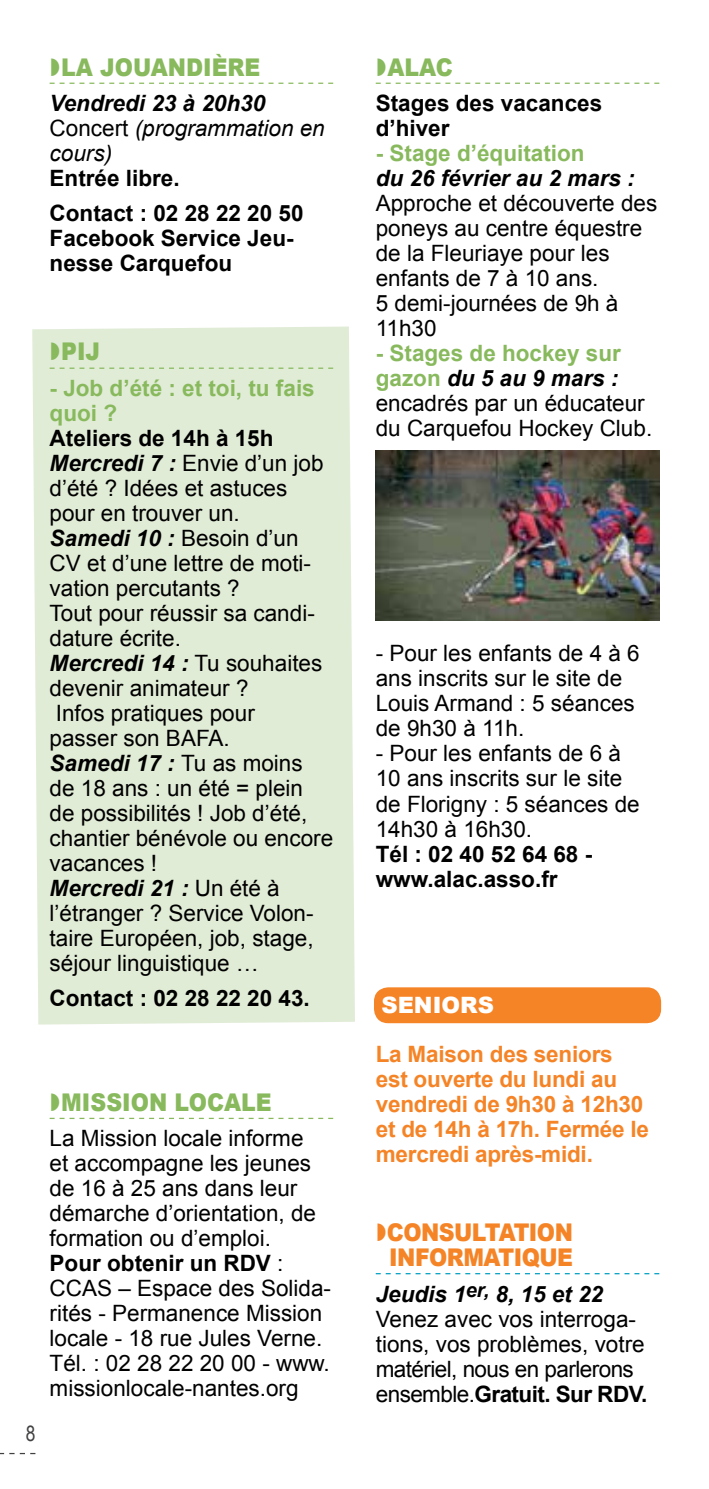
<style>
.page{position:relative;width:709px;height:1489px;background:#fff}
.page>*{position:absolute;margin:0;border:0;box-sizing:border-box;transform-origin:0 0}
.t1{font:900 24.5px "Arial";color:#88b95d;scale:.9 1}
.t2{font:900 24.5px/25px "Arial";letter-spacing:-.025em;color:#f58427;scale:.9 1}
.t3{font:22.5px/25px "Arial";color:#000}
.t4{font:700 22.5px/25px "Arial";color:#000}
.t5{font:700 22.5px/25px "Arial";letter-spacing:-.01em;color:#f58427}
.t6{font:italic 22.5px/25px "Arial";color:#000}
.t7{font:700 22.5px/25px "Arial";color:#88b95d}
.t8{font:italic 700 22.5px "Arial";color:#000}
.t9{font:900 22.5px "Arial";color:#fff}
.t10{font:21.25px "Arial Narrow";color:#414042}
.s1{font-weight:700}
.s2{font-style:normal}
.s3{font-weight:700;font-style:italic}
.s4{font-weight:700;color:#88b95d}
</style>
<div class="page">
<svg style="left:0;top:1452px;width:35px;height:1px"></svg>
<div style="left:32px;top:326px;width:323px;height:698px;background:#e1ecd7"></div>
<svg style="left:50px;top:83px;width:283px;height:1px"></svg>
<svg style="left:50px;top:367px;width:283px;height:2px"></svg>
<svg style="left:50px;top:1117px;width:283px;height:1px"></svg>
<svg style="left:376px;top:83px;width:283px;height:1px"></svg>
<svg style="left:376px;top:1273px;width:283px;height:1px"></svg>
<div style="left:374px;top:987px;width:287px;height:36px;background:#f58427;border-radius:14px"></div>
<img style="left:376px;top:450px;width:283px;height:170px">
<svg style="left:51px;top:342px;width:8px;height:18px"></svg>
<p class="t1" style="left:61px;top:49px;width:223px">LA JOUANDIÈRE</p>
<p class="t6" style="left:50px;top:91px;width:277px"><span class="s1">Vendredi 23 à 20h30<br></span><span class="s2">Concert</span> (programmation en cours)</p>
<p class="t4" style="left:50px;top:161px;width:255px;line-height:35px">Entrée libre.<br>Contact : 02 28 22 20 50</p>
<p class="t4" style="left:50px;top:226px;width:245px">Facebook Service Jeu&shy;nesse Carquefou</p>
<p class="t1" style="left:61px;top:334px;width:45px">PIJ</p>
<p class="t7" style="left:50px;top:376px;width:267px">- Job d’été : et toi, tu fais quoi ?</p>
<p class="t3" style="left:50px;top:426px;width:285px"><span class="s1">Ateliers de 14h à 15h<br></span><span class="s3">Mercredi 7 :</span> Envie d’un job d’été ? Idées et astuces pour en trouver un.<br><span class="s3">Samedi 10 :</span> Besoin d’un<br>CV et d’une lettre de moti&shy;vation percutants ?<br>Tout pour réussir sa candi&shy;dature écrite.<br><span class="s3">Mercredi 14 :</span> Tu souhaites devenir animateur ?<br>Infos pratiques pour<br>passer son BAFA.<br><span class="s3">Samedi 17 :</span> Tu as moins de 18 ans : un été = plein de possibilités ! Job d’été, chantier bénévole ou encore vacances !<br><span class="s3">Mercredi 21 :</span> Un été à l’étranger ? Service Volon&shy;taire Européen, job, stage, séjour linguistique …</p>
<p class="t4" style="left:50px;top:986px;width:262px">Contact : 02 28 22 20 43.</p>
<p class="t10" style="left:26px;top:1418px;width:11px">8</p>
<p class="t1" style="left:61px;top:1084px;width:235px">MISSION LOCALE</p>
<p class="t3" style="left:50px;top:1126px;width:283px">La Mission locale informe<br>et accompagne les jeunes de 16 à 25 ans dans leur démarche d’orientation, de formation ou d’emploi.<br><span class="s1">Pour obtenir un RDV</span> :<br>CCAS – Espace des Solida&shy;rités - Permanence Mission locale - 18 rue Jules Verne.<br>Tél. : 02 28 22 20 00 - www. missionlocale-nantes.org</p>
<p class="t1" style="left:387px;top:49px;width:74px">ALAC</p>
<p class="t4" style="left:376px;top:91px;width:228px">Stages des vacances d’hiver</p>
<p class="t7" style="left:376px;top:141px;width:210px">- Stage d’équitation</p>
<p class="t8" style="left:376px;top:163px;width:260px">du 26 février au 2 mars :</p>
<p class="t3" style="left:376px;top:191px;width:283px">Approche et découverte des poneys au centre équestre de la Fleuriaye pour les enfants de 7 à 10 ans.<br>5 demi-journées de 9h à<br>11h30</p>
<p class="t3" style="left:376px;top:341px;width:278px"><span class="s4">- Stages de hockey sur gazon</span> <span class="s3">du 5 au 9 mars : </span>encadrés par un éducateur du Carquefou Hockey Club.</p>
<p class="t3" style="left:376px;top:641px;width:265px">- Pour les enfants de 4 à 6 ans inscrits sur le site de<br>Louis Armand : 5 séances de 9h30 à 11h.</p>
<p class="t3" style="left:376px;top:741px;width:265px">- Pour les enfants de 6 à<br>10 ans inscrits sur le site de Florigny : 5 séances de<br>14h30 à 16h30.</p>
<p class="t4" style="left:376px;top:841px;width:218px">Tél : 02 40 52 64 68 - www.alac.asso.fr</p>
<p class="t9" style="left:381px;top:988px;width:114px">SENIORS</p>
<p class="t5" style="left:376px;top:1041px;width:275px">La Maison des seniors est ouverte du lundi au vendredi de 9h30 à 12h30 et de 14h à 17h. Fermée le mercredi après-midi.</p>
<p class="t2" style="left:387px;top:1218px;width:208px">CONSULTATION<br>INFORMATIQUE</p>
<p class="t3" style="left:376px;top:1281px;width:273px"><span class="s3">Jeudis 1</span><sup>er,</sup> <span class="s3">8, 15 et 22<br></span>Venez avec vos interroga&shy;tions, vos problèmes, votre matériel, nous en parlerons ensemble.<span class="s1">Gratuit. Sur RDV.</span></p>
</div>
